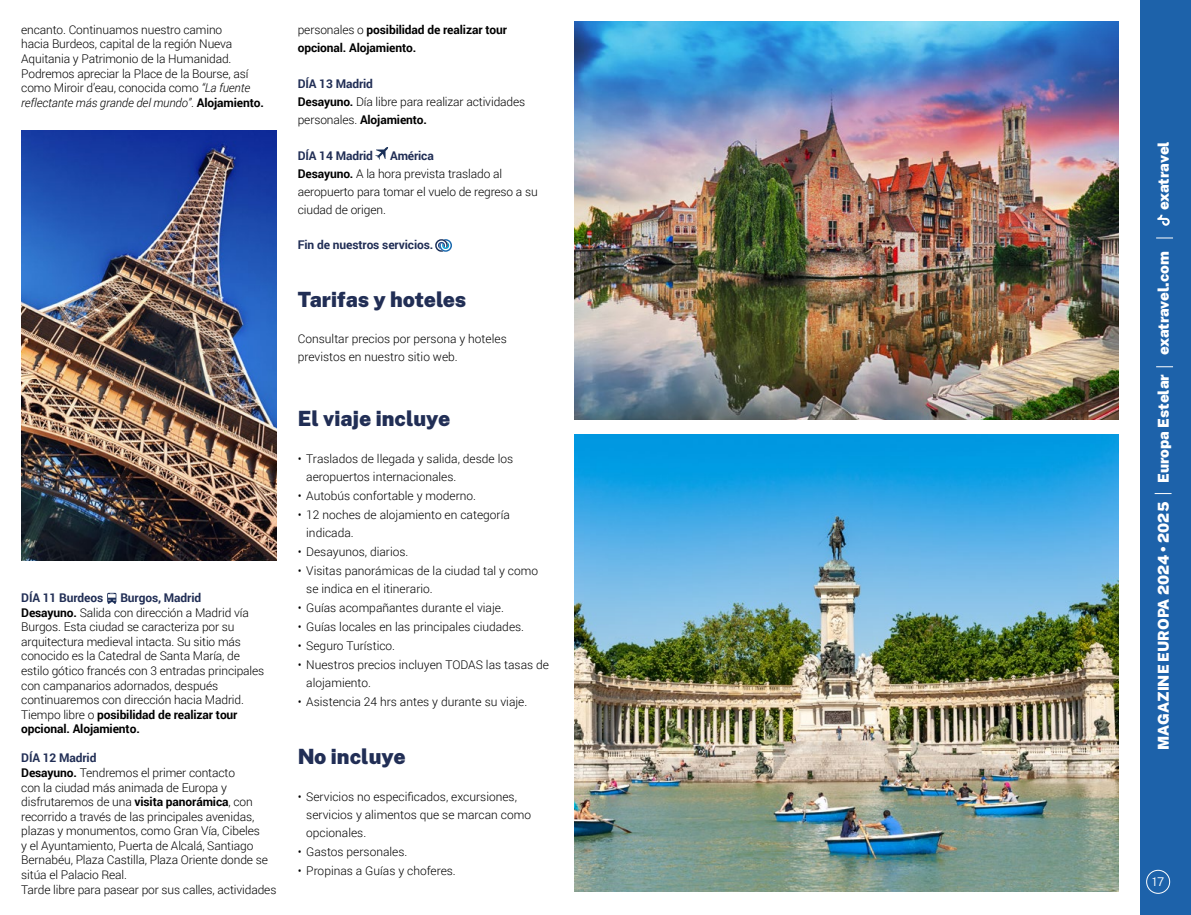
<style>
.page{position:relative;width:1191px;height:915px;background:#fff}
.page>*{position:absolute;margin:0;border:0;box-sizing:border-box;transform-origin:0 0}
.t1{font:900 21px "Public Sans";color:#212e55}
.t2{font:900 15px "Public Sans";color:#fff}
.t3{font:300 12px/14.5px "Roboto";letter-spacing:-.01em;color:#000}
.t4{font:700 12px/18px "Roboto";letter-spacing:-.01em;color:#000}
.t5{font:700 12px "Roboto";letter-spacing:-.01em;color:#212e55}
.t6{font:300 12px "Public Sans";color:#fff}
.s1{font-style:italic}
.s2{font-weight:700}
.s3{font-weight:700;color:#212e55}
.s4{font-weight:300}
</style>
<div class="page">
<div style="left:1140px;top:0;width:51px;height:914px;background:#1d62aa"></div>
<div style="left:1146px;top:869px;width:24px;height:24px;border:1px solid #fff;border-radius:50%"></div>
<img style="left:21px;top:131px;width:255px;height:429px">
<svg style="left:375px;top:147px;width:13px;height:13px"></svg>
<svg style="left:435px;top:239px;width:17px;height:13px"></svg>
<svg style="left:1154px;top:493px;width:17px;height:1px"></svg>
<svg style="left:1156px;top:366px;width:17px;height:1px"></svg>
<svg style="left:1156px;top:237px;width:17px;height:1px"></svg>
<img style="left:574px;top:21px;width:544px;height:398px">
<img style="left:574px;top:434px;width:544px;height:457px">
<svg style="left:107px;top:592px;width:9px;height:11px"></svg>
<svg style="left:1157px;top:215px;width:12px;height:11px"></svg>
<p class="t3" style="left:21px;top:22px;width:244px">encanto. Continuamos nuestro camino<br>hacia Burdeos, capital de la región Nueva Aquitania y Patrimonio de la Humanidad.<br>Podremos apreciar la Place de la Bourse, así como Miroir d’eau, conocida como <span class="s1">“La fuente reflectante más grande del mundo”</span>. <span class="s2">Alojamiento.</span></p>
<p class="t5" style="left:21px;top:589px;width:83px">DÍA 11 Burdeos</p>
<p class="t3" style="left:21px;top:590px;width:245px;text-indent:99px"><span class="s3">Burgos, Madrid<br></span><span class="s2">Desayuno.</span> Salida con dirección a Madrid vía Burgos. Esta ciudad se caracteriza por su arquitectura medieval intacta. Su sitio más conocido es la Catedral de Santa María, de estilo gótico francés con 3 entradas principales con campanarios adornados, después continuaremos con dirección hacia Madrid.<br>Tiempo libre o <span class="s2">posibilidad de realizar tour opcional. Alojamiento.</span></p>
<p class="t3" style="left:21px;top:750px;width:257px"><span class="s3">DÍA 12 Madrid<br></span><span class="s2">Desayuno.</span> Tendremos el primer contacto<br>con la ciudad más animada de Europa y disfrutaremos de una <span class="s2">visita panorámica</span>, con recorrido a través de las principales avenidas, plazas y monumentos, como Gran Vía, Cibeles<br>y el Ayuntamiento, Puerta de Alcalá, Santiago Bernabéu, Plaza Castilla, Plaza Oriente donde se sitúa el Palacio Real.<br>Tarde libre para pasear por sus calles, actividades</p>
<p class="t4" style="left:298px;top:20px;width:211px"><span class="s4">personales o</span> posibilidad de realizar tour opcional. Alojamiento.</p>
<p class="t3" style="left:298px;top:74px;width:229px;line-height:18px"><span class="s3">DÍA 13 Madrid<br></span><span class="s2">Desayuno.</span> Día libre para realizar actividades personales. <span class="s2">Alojamiento.</span></p>
<p class="t5" style="left:298px;top:147px;width:77px">DÍA 14 Madrid</p>
<p class="t3" style="left:298px;top:146px;width:241px;line-height:18px;text-indent:92px"><span class="s3">América<br></span><span class="s2">Desayuno.</span> A la hora prevista traslado al aeropuerto para tomar el vuelo de regreso a su ciudad de origen.</p>
<p class="t5" style="left:298px;top:237px;width:137px">Fin de nuestros servicios.</p>
<h1 class="t1" style="left:298px;top:285px;width:170px">Tarifas y hoteles</h1>
<p class="t3" style="left:298px;top:329px;width:210px;line-height:18px">Consultar precios por persona y hoteles previstos en nuestro sitio web.</p>
<h1 class="t1" style="left:298px;top:404px;width:154px">El viaje incluye</h1>
<p class="t3" style="left:306px;top:449px;width:208px;line-height:18px;text-indent:-9px">• Traslados de llegada y salida, desde los aeropuertos internacionales.</p>
<p class="t3" style="left:298px;top:487px;width:180px">• Autobús confortable y moderno.</p>
<p class="t3" style="left:306px;top:505px;width:205px;line-height:18px;text-indent:-9px">• 12 noches de alojamiento en categoría indicada.</p>
<p class="t3" style="left:298px;top:543px;width:112px">• Desayunos, diarios.</p>
<p class="t3" style="left:306px;top:561px;width:233px;line-height:18px;text-indent:-9px">• Visitas panorámicas de la ciudad tal y como se indica en el itinerario.</p>
<p class="t3" style="left:298px;top:599px;width:208px">• Guías acompañantes durante el viaje.</p>
<p class="t3" style="left:298px;top:618px;width:228px">• Guías locales en las principales ciudades.</p>
<p class="t3" style="left:298px;top:637px;width:99px">• Seguro Turístico.</p>
<p class="t3" style="left:306px;top:655px;width:244px;line-height:18px;text-indent:-9px">• Nuestros precios incluyen TODAS las tasas de alojamiento.</p>
<p class="t3" style="left:298px;top:693px;width:231px">• Asistencia 24 hrs antes y durante su viaje.</p>
<h1 class="t1" style="left:298px;top:741px;width:109px">No incluye</h1>
<p class="t3" style="left:306px;top:786px;width:226px;line-height:18px;text-indent:-9px">• Servicios no especificados, excursiones, servicios y alimentos que se marcan como opcionales.</p>
<p class="t3" style="left:298px;top:843px;width:111px">• Gastos personales.</p>
<p class="t3" style="left:298px;top:862px;width:160px">• Propinas a Guías y choferes.</p>
<p class="t2" style="left:1153px;top:210px;width:70px;rotate:-90deg">exatravel</p>
<p class="t2" style="left:1153px;top:355px;width:106px;rotate:-90deg">exatravel.com</p>
<p class="t2" style="left:1153px;top:483px;width:110px;rotate:-90deg">Europa Estelar</p>
<p class="t2" style="left:1153px;top:749px;width:249px;rotate:-90deg">MAGAZINE EUROPA 2024 • 2025</p>
<p class="t6" style="left:1152px;top:873px;width:13px">17</p>
</div>
